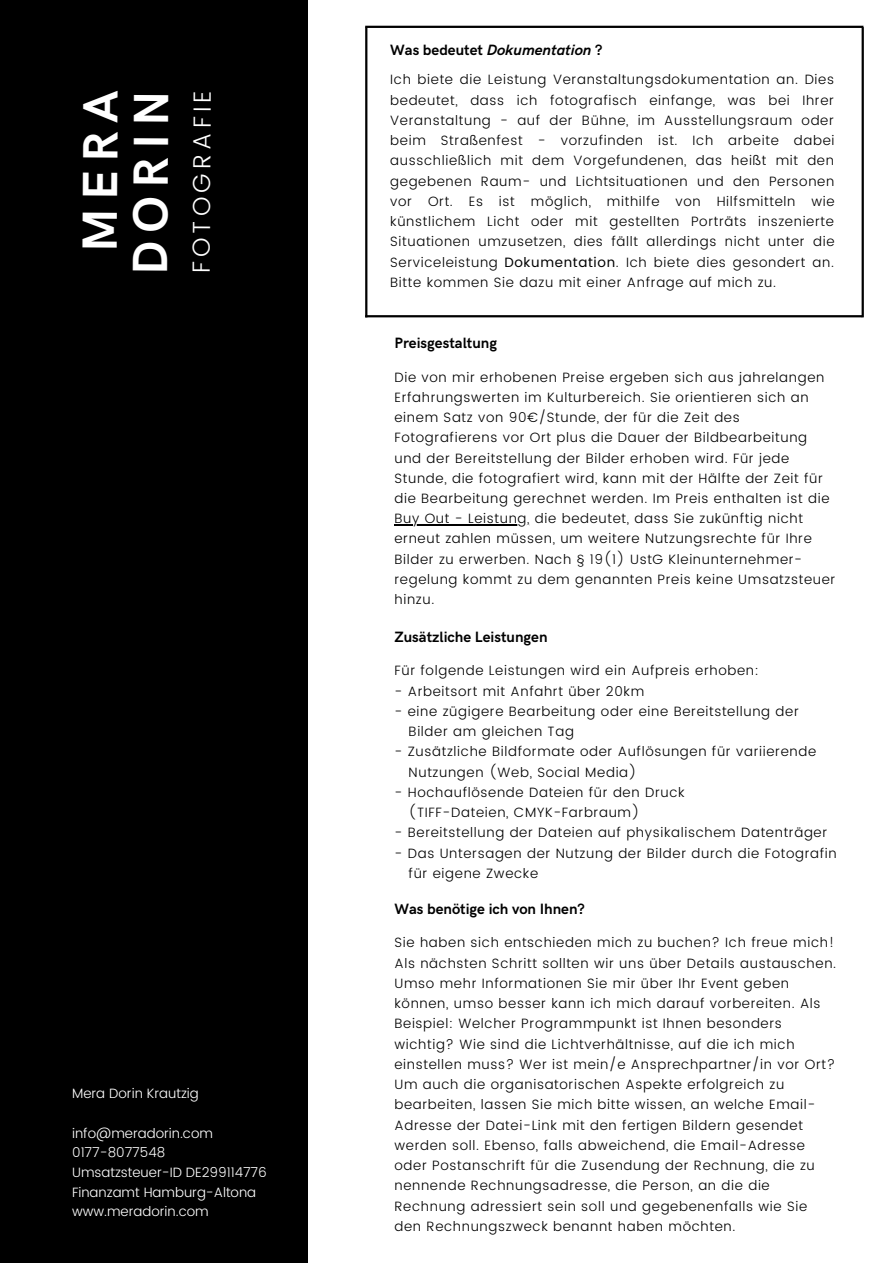
<style>
.page{position:relative;width:893px;height:1264px;background:#fff}
.page>*{position:absolute;margin:0;border:0;box-sizing:border-box;transform-origin:0 0}
.t1{font:700 49.65px/50.6px "HK Grotesk";letter-spacing:.155em;color:#fff;text-align:center}
.t2{font:300 24.75px "Poppins";letter-spacing:.165em;color:#fff}
.t3{font:700 15px "HK Grotesk";color:#000}
.t4{font:italic 700 15px "HK Grotesk";color:#000}
.t5{font:300 13.5px/20.2px "Poppins";letter-spacing:.05em;color:#000}
.t6{font:300 13.5px/19.6px "Poppins";color:#fff}
.s1{font-style:normal}
.s2{font-weight:400}
</style>
<div class="page">
<div style="left:0;top:0;width:308px;height:1262px;background:#000"></div>
<hr style="left:365px;top:315px;width:497px;height:2px;background:#000">
<hr style="left:365px;top:27px;width:2px;height:290px;background:#000">
<hr style="left:861px;top:27px;width:2px;height:290px;background:#000">
<hr style="left:365px;top:26px;width:498px;height:2px;background:#000">
<hr style="left:394px;top:524px;width:136px;height:1px;background:#000">
<h1 class="t1" style="left:77px;top:275px;width:186px;rotate:-90deg">MERA<br>DORIN</h1>
<h2 class="t2" style="left:187px;top:273px;width:184px;rotate:-90deg">FOTOGRAFIE</h2>
<p class="t6" style="left:72px;top:1083px;width:128px">Mera Dorin Krautzig</p>
<p class="t6" style="left:72px;top:1123px;width:196px">info@meradorin.com<br>0177-8077548<br>Umsatzsteuer-ID DE299114776<br>Finanzamt Hamburg-Altona www.meradorin.com</p>
<p class="t4" style="left:390px;top:41px;width:214px"><span class="s1">Was bedeutet</span> Dokumentation <span class="s1">?</span></p>
<p class="t5" style="left:390px;top:70px;width:446px;text-align:justify">Ich biete die Leistung Veranstaltungsdokumentation an. Dies bedeutet, dass ich fotografisch einfange, was bei Ihrer Veranstaltung - auf der Bühne, im Ausstellungsraum oder beim Straßenfest - vorzufinden ist. Ich arbeite dabei ausschließlich mit dem Vorgefundenen, das heißt mit den gegebenen Raum- und Lichtsituationen und den Personen vor Ort. Es ist möglich, mithilfe von Hilfsmitteln wie künstlichem Licht oder mit gestellten Porträts inszenierte Situationen umzusetzen, dies fällt allerdings nicht unter die Serviceleistung <span class="s2">Dokumentation</span>. Ich biete dies gesondert an.<br>Bitte kommen Sie dazu mit einer Anfrage auf mich zu.</p>
<p class="t3" style="left:394px;top:334px;width:104px">Preisgestaltung</p>
<p class="t5" style="left:394px;top:367px;width:442px">Die von mir erhobenen Preise ergeben sich aus jahrelangen Erfahrungswerten im Kulturbereich. Sie orientieren sich an einem Satz von 90€/Stunde, der für die Zeit des Fotografierens vor Ort plus die Dauer der Bildbearbeitung und der Bereitstellung der Bilder erhoben wird. Für jede Stunde, die fotografiert wird, kann mit der Hälfte der Zeit für die Bearbeitung gerechnet werden. Im Preis enthalten ist die Buy Out - Leistung, die bedeutet, dass Sie zukünftig nicht erneut zahlen müssen, um weitere Nutzungsrechte für Ihre Bilder zu erwerben. Nach § 19(1) UstG Kleinunternehmer&shy;regelung kommt zu dem genannten Preis keine Umsatzsteuer hinzu.</p>
<p class="t3" style="left:394px;top:628px;width:154px">Zusätzliche Leistungen</p>
<p class="t5" style="left:394px;top:660px;width:366px">Für folgende Leistungen wird ein Aufpreis erhoben:</p>
<p class="t5" style="left:394px;top:680px;width:251px">- Arbeitsort mit Anfahrt über 20km</p>
<p class="t5" style="left:408px;top:701px;width:391px;text-indent:-14px">- eine zügigere Bearbeitung oder eine Bereitstellung der<br>Bilder am gleichen Tag</p>
<p class="t5" style="left:408px;top:741px;width:409px;text-indent:-14px">- Zusätzliche Bildformate oder Auflösungen für variierende<br>Nutzungen (Web, Social Media)</p>
<p class="t5" style="left:408px;top:782px;width:277px;text-indent:-14px">- Hochauflösende Dateien für den Druck (TIFF-Dateien, CMYK-Farbraum)</p>
<p class="t5" style="left:394px;top:822px;width:434px">- Bereitstellung der Dateien auf physikalischem Datenträger</p>
<p class="t5" style="left:408px;top:842px;width:429px;text-indent:-14px">- Das Untersagen der Nutzung der Bilder durch die Fotografin für eigene Zwecke</p>
<p class="t3" style="left:394px;top:900px;width:192px">Was benötige ich von Ihnen?</p>
<p class="t5" style="left:394px;top:932px;width:443px">Sie haben sich entschieden mich zu buchen? Ich freue mich!<br>Als nächsten Schritt sollten wir uns über Details austauschen.<br>Umso mehr Informationen Sie mir über Ihr Event geben können, umso besser kann ich mich darauf vorbereiten. Als Beispiel: Welcher Programmpunkt ist Ihnen besonders wichtig? Wie sind die Lichtverhältnisse, auf die ich mich einstellen muss? Wer ist mein/e Ansprechpartner/in vor Ort?<br>Um auch die organisatorischen Aspekte erfolgreich zu bearbeiten, lassen Sie mich bitte wissen, an welche Email-Adresse der Datei-Link mit den fertigen Bildern gesendet werden soll. Ebenso, falls abweichend, die Email-Adresse oder Postanschrift für die Zusendung der Rechnung, die zu nennende Rechnungsadresse, die Person, an die die Rechnung adressiert sein soll und gegebenenfalls wie Sie den Rechnungszweck benannt haben möchten.</p>
</div>
